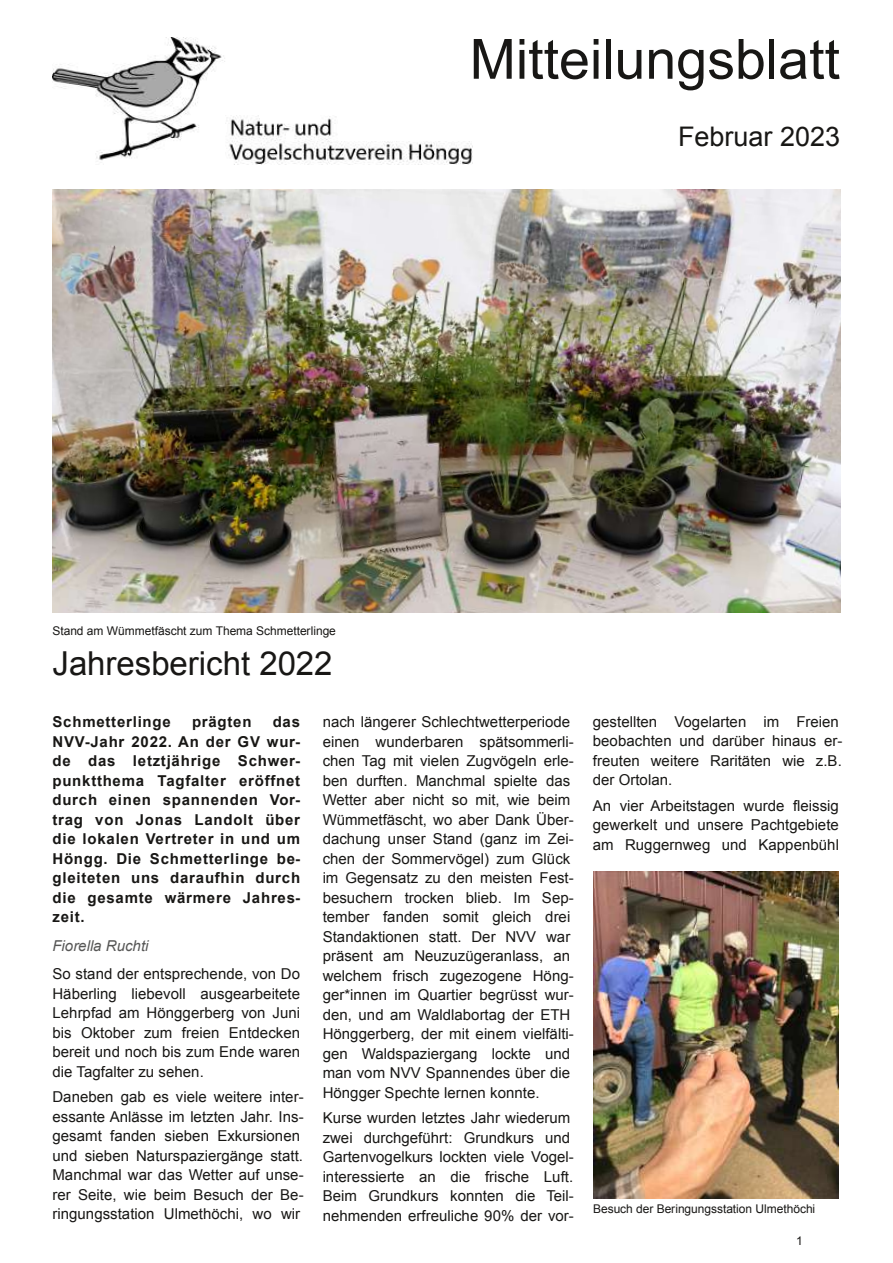
<style>
.page{position:relative;width:893px;height:1263px;background:#fff}
.page>*{position:absolute;margin:0;border:0;box-sizing:border-box;transform-origin:0 0}
.t1{font:55.5px "Arial";color:#181715}
.t2{font:33px "Arial";color:#181715}
.t3{font:27px "Arial";color:#181715}
.t4{font:15px/19.5px "Arial";letter-spacing:.005em;color:#181715}
.t5{font:700 15px/19.5px "Arial";letter-spacing:.05em;color:#181715;text-align:justify}
.t6{font:italic 15px "Arial";color:#565655}
.t7{font:12px "Arial";letter-spacing:-.005em;color:#181715}
</style>
<div class="page">
<img style="left:52px;top:189px;width:788px;height:423px">
<img style="left:593px;top:871px;width:245px;height:327px">
<img style="left:52px;top:38px;width:421px;height:127px">
<h1 class="t1" style="left:470px;top:29px;width:372px">Mitteilungsblatt</h1>
<h3 class="t3" style="left:678px;top:122px;width:164px">Februar 2023</h3>
<p class="t7" style="left:52px;top:624px;width:285px">Stand am Wümmetfäscht zum Thema Schmetterlinge</p>
<h2 class="t2" style="left:52px;top:645px;width:282px">Jahresbericht 2022</h2>
<p class="t5" style="left:52px;top:712px;width:120px">Schmetterlinge</p>
<p class="t5" style="left:192px;top:712px;width:61px">prägten</p>
<p class="t5" style="left:53px;top:712px;width:249px;text-indent:220px">das NVV-Jahr 2022. An der GV wur&shy;de das letztjährige Schwer&shy;punktthema Tagfalter eröffnet durch einen spannenden Vor&shy;trag von Jonas Landolt über die lokalen Vertreter in und um Höngg. Die Schmetterlinge be&shy;gleiteten uns daraufhin durch die gesamte wärmere Jahres&shy;zeit.</p>
<p class="t6" style="left:53px;top:937px;width:98px">Fiorella Ruchti</p>
<p class="t4" style="left:53px;top:964px;width:249px;text-align:justify">So stand der entsprechende, von Do Häberling liebevoll ausgearbeitete Lehrpfad am Hönggerberg von Juni bis Oktober zum freien Entdecken bereit und noch bis zum Ende waren die Tagfalter zu sehen.</p>
<p class="t4" style="left:53px;top:1087px;width:253px">Daneben gab es viele weitere inter&shy;essante Anlässe im letzten Jahr. Ins&shy;gesamt fanden sieben Exkursionen und sieben Naturspaziergänge statt.<br>Manchmal war das Wetter auf unse&shy;rer Seite, wie beim Besuch der Be&shy;ringungsstation Ulmethöchi, wo wir</p>
<p class="t4" style="left:323px;top:712px;width:253px">nach längerer Schlechtwetterperiode einen wunderbaren spätsommerli&shy;chen Tag mit vielen Zugvögeln erle&shy;ben durften. Manchmal spielte das Wetter aber nicht so mit, wie beim Wümmetfäscht, wo aber Dank Über&shy;dachung unser Stand (ganz im Zei&shy;chen der Sommervögel) zum Glück im Gegensatz zu den meisten Fest&shy;besuchern trocken blieb. Im Sep&shy;tember fanden somit gleich drei Standaktionen statt. Der NVV war präsent am Neuzuzügeranlass, an welchem frisch zugezogene Höng&shy;ger*innen im Quartier begrüsst wur&shy;den, und am Waldlabortag der ETH Hönggerberg, der mit einem vielfälti&shy;gen Waldspaziergang lockte und man vom NVV Spannendes über die Höngger Spechte lernen konnte.</p>
<p class="t4" style="left:323px;top:1108px;width:253px">Kurse wurden letztes Jahr wiederum zwei durchgeführt: Grundkurs und Gartenvogelkurs lockten viele Vogel&shy;interessierte an die frische Luft.<br>Beim Grundkurs konnten die Teil&shy;nehmenden erfreuliche 90% der vor-</p>
<p class="t4" style="left:593px;top:712px;width:251px">gestellten Vogelarten im Freien beobachten und darüber hinaus er&shy;freuten weitere Raritäten wie z.B. der Ortolan.</p>
<p class="t4" style="left:593px;top:796px;width:248px;text-align:justify">An vier Arbeitstagen wurde fleissig gewerkelt und unsere Pachtgebiete am Ruggernweg und Kappenbühl</p>
<p class="t7" style="left:593px;top:1202px;width:224px">Besuch der Beringungsstation Ulmethöchi</p>
<p class="t7" style="left:796px;top:1234px;width:8px">1</p>
</div>
